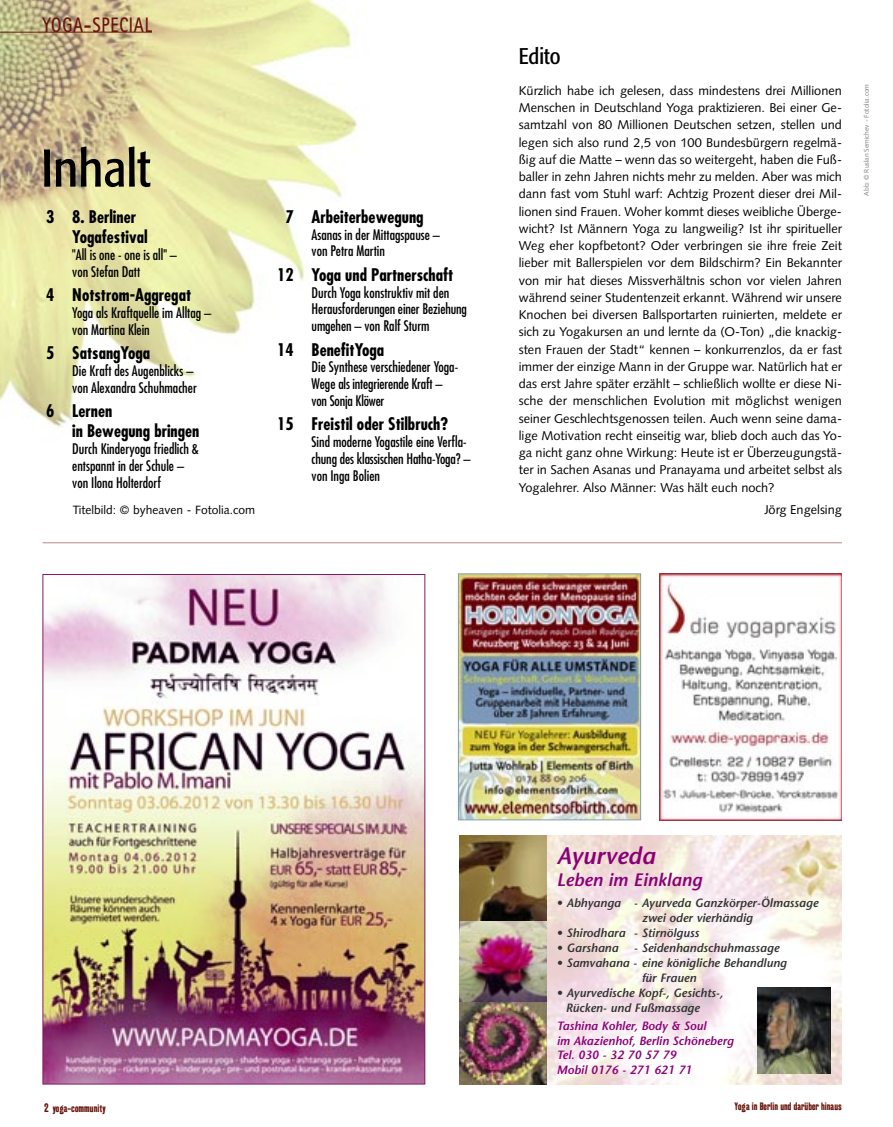
<style>
.page{position:relative;width:893px;height:1127px;background:#fff}
.page>*{position:absolute;margin:0;border:0;box-sizing:border-box;transform-origin:0 0}
.t1{font:52.5px "Formata Condensed BQ";color:#000}
.t2{font:italic 600 24px "Stone Sans";color:#890076}
.t3{font:22.5px "Formata Condensed BQ";color:#000}
.t4{font:700 21px "Rotis Sans Serif";letter-spacing:.05em;color:#69160c;scale:.78 1}
.t5{font:italic 600 18px "Stone Sans";color:#890076}
.t6{font:700 condensed 16.95px/20.1px "Futura";color:#000}
.t7{font:condensed 14.25px/16.8px "Futura";color:#000}
.t8{font:12.75px/17.2px "Syntax";color:#000;text-align:justify}
.t9{font:italic 600 12px/15px "Stone Sans";color:#333}
.t10{font:italic 600 12px/14.4px "Stone Sans";color:#890076}
.t11{font:12px "Syntax";color:#000}
.t12{font:10.5px "Kipp No 1";color:#69160c}
.t13{font:6.75px "Syntax";color:#808080}
.s1{font-size:12px}
</style>
<div class="page">
<img style="left:1px;top:0;width:357px;height:429px">
<hr style="left:1px;top:32px;width:151px;height:1px;background:#69160c">
<hr style="left:43px;top:542px;width:799px;height:1px;background:#b48a85">
<img style="left:45px;top:576px;width:378px;height:506px">
<img style="left:547px;top:836px;width:295px;height:248px">
<img style="left:459px;top:836px;width:88px;height:248px">
<img style="left:757px;top:988px;width:73px;height:86px">
<img style="left:659px;top:573px;width:183px;height:247px">
<img style="left:460px;top:575px;width:179px;height:243px">
<div style="left:458px;top:573px;width:183px;height:247px;border:1px solid #819fb4"></div>
<h3 class="t4" style="left:43px;top:17px;width:142px">YOGA-SPECIAL</h3>
<h1 class="t1" style="left:41px;top:146px;width:111px">Inhalt</h1>
<h3 class="t6" style="left:72px;top:208px;width:77px;text-indent:-26px">3 8. Berliner<br>Yogafestival</h3>
<p class="t7" style="left:72px;top:248px;width:106px">"All is one - one is all" – von Stefan Datt</p>
<h3 class="t6" style="left:46px;top:286px;width:147px">4 Notstrom-Aggregat</h3>
<p class="t7" style="left:72px;top:306px;width:140px">Yoga als Kraftquelle im Alltag – von Martina Klein</p>
<h3 class="t6" style="left:46px;top:344px;width:105px">5 SatsangYoga</h3>
<p class="t7" style="left:72px;top:363px;width:126px">Die Kraft des Augenblicks – von Alexandra Schuhmacher</p>
<h3 class="t6" style="left:72px;top:402px;width:129px;text-indent:-26px">6 Lernen<br>in Bewegung bringen</h3>
<p class="t7" style="left:72px;top:442px;width:128px">Durch Kinderyoga friedlich &amp; entspannt in der Schule – von Ilona Holterdorf</p>
<p class="t11" style="left:73px;top:505px;width:184px">Titelbild: © byheaven - Fotolia.com</p>
<h3 class="t6" style="left:285px;top:208px;width:140px">7 Arbeiterbewegung</h3>
<p class="t7" style="left:312px;top:227px;width:130px">Asanas in der Mittagspause – von Petra Martin</p>
<h3 class="t6" style="left:277px;top:266px;width:178px">12 Yoga und Partnerschaft</h3>
<p class="t7" style="left:312px;top:285px;width:157px">Durch Yoga konstruktiv mit den<br>Herausforderungen einer Beziehung umgehen – von Ralf Sturm</p>
<h3 class="t6" style="left:277px;top:341px;width:109px">14 BenefitYoga</h3>
<p class="t7" style="left:312px;top:360px;width:148px">Die Synthese verschiedener Yoga-<br>Wege als integrierende Kraft – von Sonja Klöwer</p>
<h3 class="t6" style="left:277px;top:415px;width:172px">15 Freistil oder Stilbruch?</h3>
<p class="t7" style="left:312px;top:434px;width:160px">Sind moderne Yogastile eine Verfla&shy;chung des klassischen Hatha-Yoga? – von Inga Bolien</p>
<h3 class="t3" style="left:519px;top:47px;width:43px">Edito</h3>
<p class="t8" style="left:519px;top:83px;width:325px">Kürzlich habe ich gelesen, dass mindestens drei Millionen Menschen in Deutschland Yoga praktizieren. Bei einer Ge&shy;samtzahl von 80 Millionen Deutschen setzen, stellen und legen sich also rund 2,5 von 100 Bundesbürgern regelmä&shy;ßig auf die Matte – wenn das so weitergeht, haben die Fuß&shy;baller in zehn Jahren nichts mehr zu melden. Aber was mich dann fast vom Stuhl warf: Achtzig Prozent dieser drei Mil&shy;lionen sind Frauen. Woher kommt dieses weibliche Überge&shy;wicht? Ist Männern Yoga zu langweilig? Ist ihr spiritueller Weg eher kopfbetont? Oder verbringen sie ihre freie Zeit lieber mit Ballerspielen vor dem Bildschirm? Ein Bekannter von mir hat dieses Missverhältnis schon vor vielen Jahren während seiner Studentenzeit erkannt. Während wir unsere Knochen bei diversen Ballsportarten ruinierten, meldete er sich zu Yogakursen an und lernte da (O-Ton) „die knackig - sten Frauen der Stadt“ kennen – konkurrenzlos, da er fast immer der einzige Mann in der Gruppe war. Natürlich hat er das erst Jahre später erzählt – schließlich wollte er diese Ni&shy;sche der menschlichen Evolution mit möglichst wenigen seiner Geschlechtsgenossen teilen. Auch wenn seine dama&shy;lige Motivation recht einseitig war, blieb doch auch das Yo&shy;ga nicht ganz ohne Wirkung: Heute ist er Überzeugungstä&shy;ter in Sachen Asanas und Pranayama und arbeitet selbst als Yogalehrer. Also Männer: Was hält euch noch?</p>
<p class="t8" style="left:764px;top:502px;width:79px">Jörg Engelsing</p>
<p class="t13" style="left:864px;top:196px;width:113px;rotate:-90deg">Abb: © Ruslan Semichev - Fotolia.com</p>
<h2 class="t2" style="left:557px;top:846px;width:100px">Ayurveda</h2>
<h3 class="t5" style="left:557px;top:873px;width:147px">Leben im Einklang</h3>
<p class="t9" style="left:642px;top:897px;width:178px;text-indent:-85px">• Abhyanga - Ayurveda Ganzkörper-Ölmassage zwei oder vierhändig</p>
<p class="t9" style="left:557px;top:927px;width:144px">• Shirodhara - Stirnölguss</p>
<p class="t9" style="left:557px;top:942px;width:63px">• Garshana</p>
<p class="t9" style="left:634px;top:942px;width:147px">- Seidenhandschuhmassage</p>
<p class="t9" style="left:557px;top:957px;width:232px;text-align:center">• Samvahana - eine königliche Behandlung für Frauen</p>
<p class="t9" style="left:566px;top:987px;width:159px;text-indent:-9px">• Ayurvedische Kopf-, Gesichts-,<br>Rücken- und Fußmassage</p>
<p class="t10" style="left:557px;top:1020px;width:178px">Tashina Kohler, Body &amp; Soul<br>im Akazienhof, Berlin Schöneberg<br>Tel. 030 - 32 70 57 79<br>Mobil 0176 - 271 621 71</p>
<p class="t12" style="left:44px;top:1104px;width:63px"><span class="s1">2</span> yoga-community</p>
<p class="t12" style="left:734px;top:1103px;width:109px">Yoga in Berlin und darüber hinaus</p>
</div>
